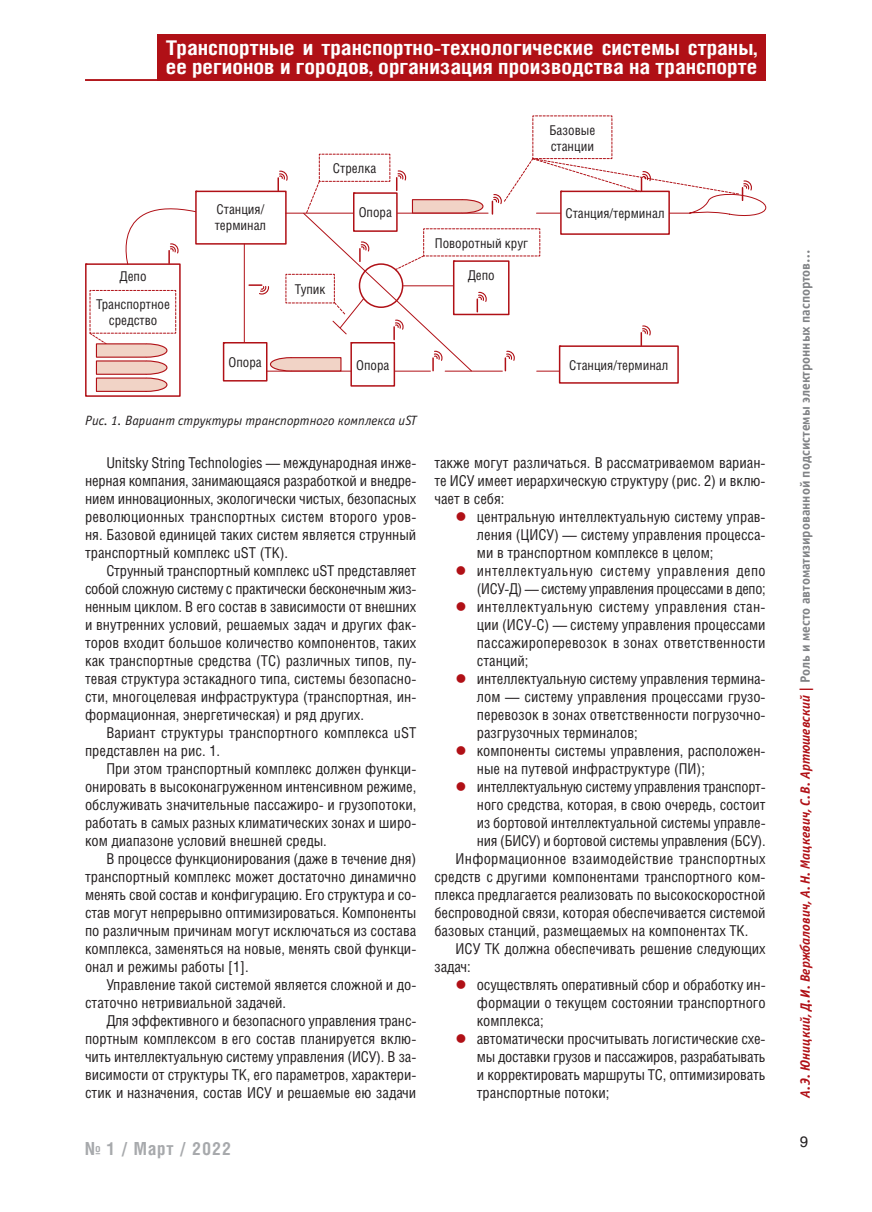
<style>
.page{position:relative;width:872px;height:1212px;background:#fff}
.page>*{position:absolute;margin:0;border:0;box-sizing:border-box;transform-origin:0 0}
.t1{font:700 20.25px/19.5px "Helios Cond";color:#fff;scale:1.11 1}
.t2{font:700 18px "Helios Cond";letter-spacing:.05em;color:#a7a9ac}
.t3{font:15px/18px "Helios Cond";color:#231f20;text-align:justify}
.t4{font:15px/18px "Helios Cond";letter-spacing:.035em;color:#231f20;text-align:right}
.t5{font:15px "Helios Cond";letter-spacing:-.02em;color:#231f20}
.t6{font:15px "Helios";color:#231f20}
.t7{font:13.5px/16.2px "Helios Cond";color:#231f20}
.t8{font:700 13.5px "Officina Sans C";color:#808285}
.t9{font:italic 13.5px "Officina Sans C";color:#231f20}
.s1{color:#b01016}
.s2{font-style:italic;color:#b01016}
</style>
<div class="page">
<hr style="left:85px;top:79px;width:416px;height:2px;background:#b01016">
<div style="left:157px;top:34px;width:608px;height:47px;background:#b01016"></div>
<div style="left:85px;top:263px;width:96px;height:134px;border:2px solid #b01016"></div>
<div style="left:195px;top:191px;width:92px;height:54px;border:2px solid #b01016"></div>
<div style="left:223px;top:342px;width:44px;height:40px;border:2px solid #b01016"></div>
<div style="left:350px;top:342px;width:45px;height:45px;border:2px solid #b01016"></div>
<div style="left:559px;top:345px;width:120px;height:39px;border:2px solid #b01016"></div>
<hr style="left:244px;top:244px;width:1px;height:98px;background:#b01016">
<svg style="left:89px;top:290px;width:87px;height:102px"></svg>
<svg style="left:109px;top:191px;width:88px;height:74px"></svg>
<svg style="left:249px;top:115px;width:517px;height:257px"></svg>
<h1 class="t1" style="left:166px;top:40px;width:534px">Транспортные и транспортно-технологические системы страны, ее регионов и городов, организация производства на транспорте</h1>
<p class="t7" style="left:96px;top:264px;width:75px;line-height:27.8px;text-align:center">Депо<br>Транспортное</p>
<p class="t7" style="left:109px;top:314px;width:50px">средство</p>
<p class="t7" style="left:215px;top:202px;width:53px">Станция/ терминал</p>
<p class="t7" style="left:333px;top:162px;width:45px">Стрелка</p>
<p class="t7" style="left:359px;top:206px;width:35px">Опора</p>
<p class="t7" style="left:295px;top:282px;width:32px">Тупик</p>
<p class="t7" style="left:228px;top:356px;width:35px">Опора</p>
<p class="t7" style="left:356px;top:358px;width:35px">Опора</p>
<p class="t7" style="left:435px;top:236px;width:95px">Поворотный круг</p>
<p class="t7" style="left:468px;top:269px;width:29px">Депо</p>
<p class="t7" style="left:549px;top:123px;width:47px">Базовые станции</p>
<p class="t7" style="left:565px;top:207px;width:101px">Станция/терминал</p>
<p class="t7" style="left:569px;top:358px;width:101px">Станция/терминал</p>
<p class="t9" style="left:85px;top:415px;width:333px">Рис. 1. Вариант структуры транспортного комплекса uST</p>
<p class="t3" style="left:85px;top:455px;width:333px;text-indent:21px">Unitsky String Technologies — международная инже&shy;нерная компания, занимающаяся разработкой и внедре&shy;нием инновационных, экологически чистых, безопасных революционных транспортных систем второго уров&shy;ня. Базовой единицей таких систем является струнный транспортный комплекс uST (ТК).</p>
<p class="t3" style="left:85px;top:563px;width:333px;text-indent:21px">Струнный транспортный комплекс uST представляет собой сложную систему с практически бесконечным жиз&shy;ненным циклом. В его состав в зависимости от внешних и внутренних условий, решаемых задач и других фак&shy;торов входит большое количество компонентов, таких как транспортные средства (ТС) различных типов, пу&shy;тевая структура эстакадного типа, системы безопасно&shy;сти, многоцелевая инфраструктура (транспортная, ин&shy;формационная, энергетическая) и ряд других.</p>
<p class="t3" style="left:85px;top:725px;width:333px;text-indent:21px">Вариант структуры транспортного комплекса uST представлен на рис. 1.</p>
<p class="t3" style="left:85px;top:761px;width:333px;text-indent:21px">При этом транспортный комплекс должен функци&shy;онировать в высоконагруженном интенсивном режиме, обслуживать значительные пассажиро- и грузопотоки, работать в самых разных климатических зонах и широ&shy;ком диапазоне условий внешней среды.</p>
<p class="t3" style="left:85px;top:851px;width:333px;text-indent:21px">В процессе функционирования (даже в течение дня) транспортный комплекс может достаточно динамично менять свой состав и конфигурацию. Его структура и со&shy;став могут непрерывно оптимизироваться. Компоненты по различным причинам могут исключаться из состава комплекса, заменяться на новые, менять свой функци&shy;онал и режимы работы [1].</p>
<p class="t3" style="left:85px;top:977px;width:333px;text-indent:21px">Управление такой системой является сложной и до&shy;статочно нетривиальной задачей.</p>
<p class="t3" style="left:85px;top:1013px;width:333px;text-indent:21px">Для эффективного и безопасного управления транс&shy;портным комплексом в его состав планируется вклю&shy;чить интеллектуальную систему управления (ИСУ). В за&shy;висимости от структуры ТК, его параметров, характери&shy;стик и назначения, состав ИСУ и решаемые ею задачи</p>
<p class="t2" style="left:85px;top:1141px;width:148px">№ 1 / Март / 2022</p>
<p class="t3" style="left:434px;top:455px;width:333px">также могут различаться. В рассматриваемом вариан&shy;те ИСУ имеет иерархическую структуру (рис. 2) и вклю&shy;чает в себя:</p>
<p class="t3" style="left:477px;top:509px;width:290px;text-indent:-21px"><span class="s1">●</span> центральную интеллектуальную систему управ&shy;ления (ЦИСУ) — систему управления процесса&shy;ми в транспортном комплексе в целом;</p>
<p class="t4" style="left:455px;top:563px;width:311px"><span class="s1">●</span> интеллектуальную систему управления депо (ИСУ-Д) — систему управления процессами в депо;</p>
<p class="t3" style="left:477px;top:599px;width:290px;text-indent:-21px"><span class="s1">●</span> интеллектуальную систему управления стан&shy;ции (ИСУ-С) — систему управления процессами пассажироперевозок в зонах ответственности станций;</p>
<p class="t3" style="left:477px;top:671px;width:290px;text-indent:-21px"><span class="s1">●</span> интеллектуальную систему управления термина&shy;лом — систему управления процессами грузо&shy;перевозок в зонах ответственности погрузочно&shy;разгрузочных терминалов;</p>
<p class="t3" style="left:477px;top:743px;width:290px;text-indent:-21px"><span class="s1">●</span> компоненты системы управления, расположен&shy;ные на путевой инфраструктуре (ПИ);</p>
<p class="t5" style="left:455px;top:781px;width:311px"><span class="s1">●</span> интеллектуальную систему управления транспорт-</p>
<p class="t3" style="left:477px;top:797px;width:290px">ного средства, которая, в свою очередь, состоит</p>
<p class="t3" style="left:477px;top:815px;width:290px">из бортовой интеллектуальной системы управле-</p>
<p class="t3" style="left:477px;top:833px;width:290px">ния (БИСУ) и бортовой системы управления (БСУ).</p>
<p class="t3" style="left:455px;top:851px;width:311px">Информационное взаимодействие транспортных</p>
<p class="t3" style="left:434px;top:869px;width:333px">средств с другими компонентами транспортного ком-</p>
<p class="t3" style="left:434px;top:887px;width:333px">плекса предлагается реализовать по высокоскоростной</p>
<p class="t3" style="left:434px;top:905px;width:333px">беспроводной связи, которая обеспечивается системой</p>
<p class="t3" style="left:434px;top:923px;width:315px">базовых станций, размещаемых на компонентах ТК.</p>
<p class="t3" style="left:455px;top:941px;width:311px">ИСУ ТК должна обеспечивать решение следующих</p>
<p class="t3" style="left:434px;top:959px;width:38px">задач:</p>
<p class="t3" style="left:477px;top:977px;width:290px;text-indent:-21px"><span class="s1">●</span> осуществлять оперативный сбор и обработку ин&shy;формации о текущем состоянии транспортного комплекса;</p>
<p class="t3" style="left:477px;top:1031px;width:290px;text-indent:-21px"><span class="s1">●</span> автоматически просчитывать логистические схе&shy;мы доставки грузов и пассажиров, разрабатывать и корректировать маршруты ТС, оптимизировать транспортные потоки;</p>
<p class="t8" style="left:798px;top:1098px;width:850px;rotate:-90deg"><span class="s2">А. Э. Юницкий, Д. И. Вержбалович, А. Н. Мацкевич, С. В. Артюшевский</span> <span class="s1">|</span> Роль и место автоматизированной подсистемы электронных паспортов…</p>
<p class="t6" style="left:799px;top:1136px;width:10px">9</p>
</div>
